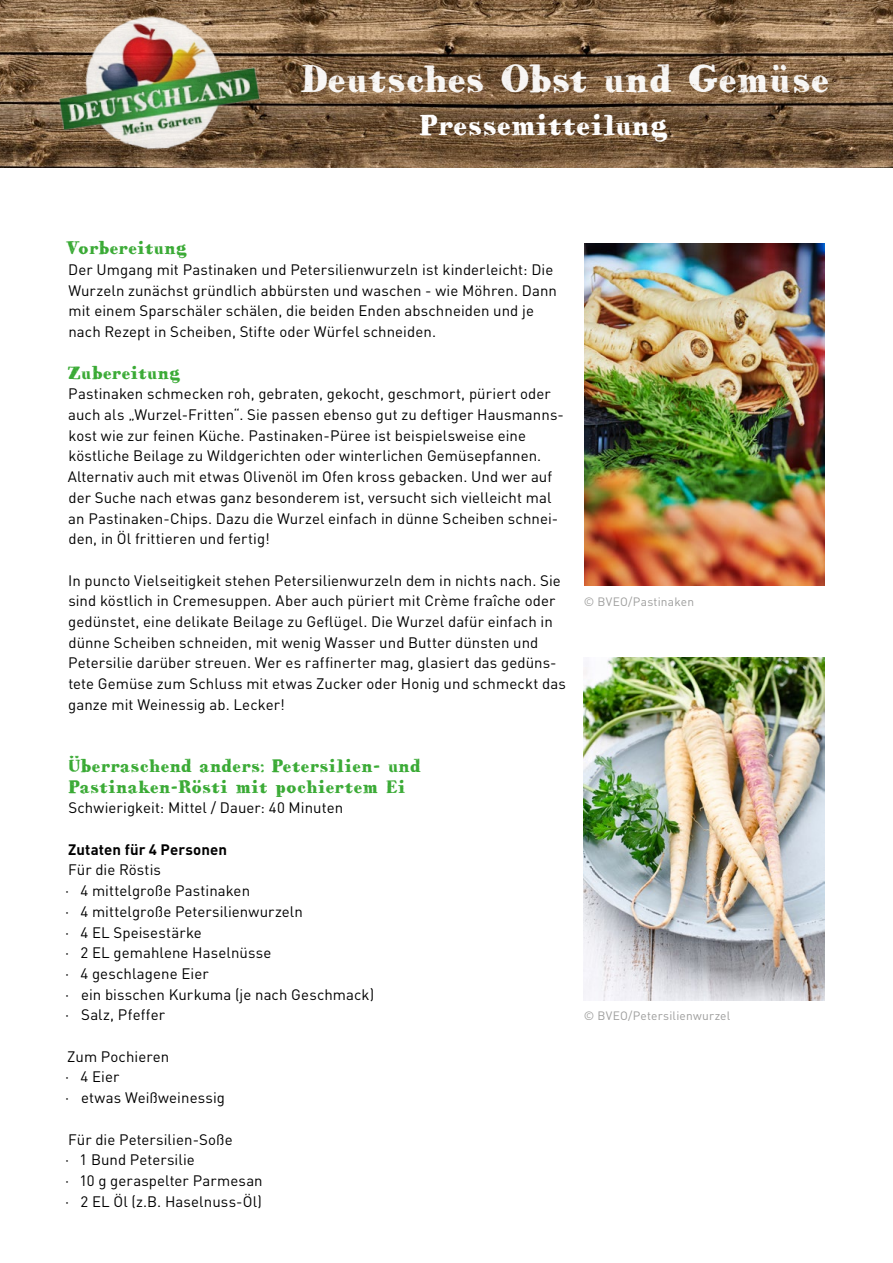
<style>
.page{position:relative;width:893px;height:1263px;background:#fff}
.page>*{position:absolute;margin:0;border:0;box-sizing:border-box;transform-origin:0 0}
.t1{font:500 31.5px "HVD Bodedo";color:#fff}
.t2{font:500 24px "HVD Bodedo";letter-spacing:-.005em;color:#fff}
.t3{font:15px/20.7px "DIN";letter-spacing:.005em;color:#000}
.t4{font:500 15px/20.7px "HVD Bodedo";color:#3aaa35}
.t5{font:700 15px "DIN";letter-spacing:.01em;color:#000}
.t6{font:12px "DIN";letter-spacing:.015em;color:#9d9d9c}
.s1{font-family:"DIN Pro"}
</style>
<div class="page">
<img style="left:1px;top:0;width:517px;height:167px">
<img style="left:518px;top:0;width:374px;height:167px">
<img style="left:47px;top:0;width:223px;height:168px">
<img style="left:584px;top:243px;width:240px;height:343px">
<img style="left:584px;top:657px;width:241px;height:343px">
<h1 class="t1" style="left:299px;top:55px;width:532px">Deutsches Obst und Gemüse</h1>
<h2 class="t2" style="left:419px;top:107px;width:251px">Pressemitteilung</h2>
<p class="t4" style="left:66px;top:238px;width:123px">Vorbereitung</p>
<p class="t3" style="left:68px;top:259px;width:490px">Der Umgang mit Pastinaken und Petersilienwurzeln ist kinderleicht: Die Wurzeln zunächst gründlich abbürsten und waschen - wie Möhren. Dann mit einem Sparschäler schälen, die beiden Enden abschneiden und je nach Rezept in Scheiben, Stifte oder Würfel schneiden.</p>
<p class="t4" style="left:67px;top:362px;width:115px">Zubereitung</p>
<p class="t3" style="left:68px;top:383px;width:498px">Pastinaken schmecken roh, gebraten, gekocht, geschmort, püriert oder auch als „Wurzel-Fritten“. Sie passen ebenso gut zu deftiger Hausmanns&shy;kost wie zur feinen Küche. Pastinaken-Püree ist beispielsweise eine köstliche Beilage zu Wildgerichten oder winterlichen Gemüsepfannen.<br>Alternativ auch mit etwas Olivenöl im Ofen kross gebacken. Und wer auf der Suche nach etwas ganz besonderem ist, versucht sich vielleicht mal an Pastinaken-Chips. Dazu die Wurzel einfach in dünne Scheiben schnei&shy;den, in Öl frittieren und fertig!</p>
<p class="t3" style="left:68px;top:569px;width:499px">In puncto Vielseitigkeit stehen Petersilienwurzeln dem in nichts nach. Sie sind köstlich in Cremesuppen. Aber auch püriert mit Crème fraîche oder gedünstet, eine delikate Beilage zu Geflügel. Die Wurzel dafür einfach in dünne Scheiben schneiden, mit wenig Wasser und Butter dünsten und Petersilie darüber streuen. Wer es raffinerter mag, glasiert das gedüns&shy;tete Gemüse zum Schluss mit etwas Zucker oder Honig und schmeckt das ganze mit Weinessig ab. Lecker!</p>
<p class="t4" style="left:68px;top:755px;width:354px">Überraschend anders: Petersilien- und<br>Pastinaken-Rösti mit pochiertem Ei</p>
<p class="t3" style="left:68px;top:797px;width:276px">Schwierigkeit: Mittel / Dauer: 40 Minuten</p>
<p class="t5" style="left:68px;top:839px;width:160px">Zutaten für 4 Personen</p>
<p class="t3" style="left:65px;top:859px;width:311px">Für die Röstis<br><span class="s1">·</span> 4 mittelgroße Pastinaken<br><span class="s1">·</span> 4 mittelgroße Petersilienwurzeln<br><span class="s1">·</span> 4 EL Speisestärke<br><span class="s1">·</span> 2 EL gemahlene Haselnüsse<br><span class="s1">·</span> 4 geschlagene Eier<br><span class="s1">·</span> ein bisschen Kurkuma (je nach Geschmack) <span class="s1">·</span> Salz, Pfeffer</p>
<p class="t3" style="left:65px;top:1046px;width:161px">Zum Pochieren<br><span class="s1">·</span> 4 Eier<br><span class="s1">·</span> etwas Weißweinessig</p>
<p class="t3" style="left:65px;top:1128px;width:199px">Für die Petersilien-Soße<br><span class="s1">·</span> 1 Bund Petersilie<br><span class="s1">·</span> 10 g geraspelter Parmesan <span class="s1">·</span> 2 EL Öl (z.B. Haselnuss-Öl)</p>
<p class="t6" style="left:584px;top:594px;width:112px">© BVEO/Pastinaken</p>
<p class="t6" style="left:584px;top:1008px;width:148px">© BVEO/Petersilienwurzel</p>
</div>
